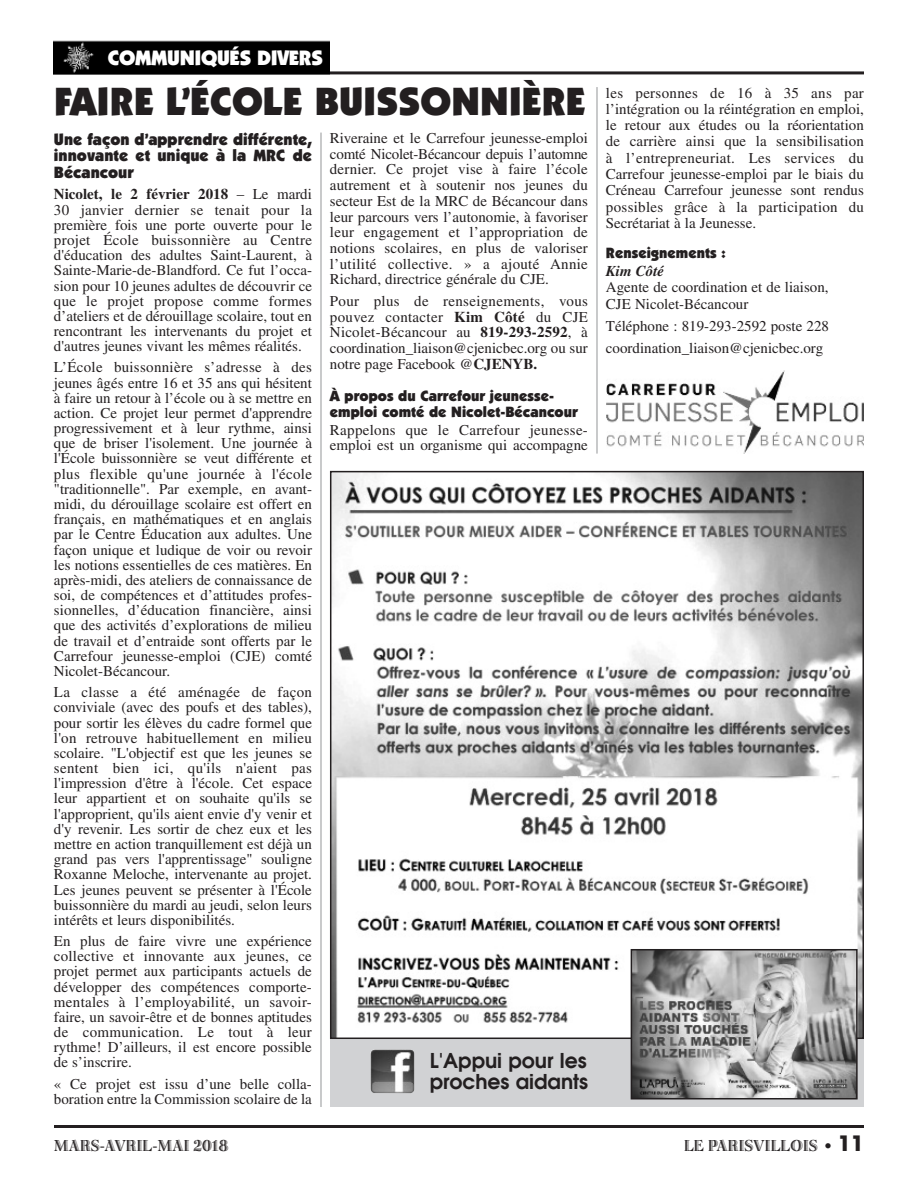
<style>
.page{position:relative;width:918px;height:1188px;background:#fff}
.page>*{position:absolute;margin:0;border:0;box-sizing:border-box;transform-origin:0 0}
.t1{font:900 39.6px "Itc Kabel";color:#231f20}
.t2{font:900 21px "Itc Kabel";letter-spacing:-.015em;color:#fff}
.t3{font:600 20.4px/21.9px "Avant Garde";color:#231f20}
.t4{font:900 16.5px/16.6px "Itc Kabel";color:#231f20;text-align:justify}
.t5{font:16.5px "Bertie Plain";color:#231f20}
.t6{font:15px/15.1px "Times";color:#231f20;text-align:justify}
.t7{font:900 15px/15.8px "Itc Kabel";color:#231f20}
.t8{font:italic 700 15px "Times";color:#231f20}
.s1{font-weight:700}
.s2{font-family:"Frutiger";font-weight:900;font-style:italic;font-size:15px}
.s3{font-family:"Avant Garde";font-weight:700;font-size:21px}
</style>
<div class="page">
<div style="left:330px;top:998px;width:534px;height:109px;background:#d1d2d4"></div>
<hr style="left:54px;top:1125px;width:810px;height:3px;background:#231f20">
<hr style="left:54px;top:71px;width:810px;height:3px;background:#231f20">
<img style="left:54px;top:40px;width:276px;height:35px">
<hr style="left:321px;top:133px;width:1px;height:974px;background:#939598">
<hr style="left:597px;top:87px;width:1px;height:367px;background:#939598">
<img style="left:333px;top:474px;width:528px;height:562px">
<img style="left:634px;top:952px;width:221px;height:144px">
<div style="left:631px;top:949px;width:227px;height:150px;border:2px solid #231f20"></div>
<img style="left:606px;top:370px;width:258px;height:83px">
<img style="left:370px;top:1049px;width:44px;height:44px">
<h2 class="t2" style="left:108px;top:50px;width:217px">COMMUNIQUÉS DIVERS</h2>
<h1 class="t1" style="left:54px;top:87px;width:533px">FAIRE L’ÉCOLE BUISSONNIÈRE</h1>
<p class="t4" style="left:54px;top:132px;width:260px">Une façon d’apprendre différente, innovante et unique à la MRC de Bécancour</p>
<p class="t6" style="left:54px;top:188px;width:260px"><span class="s1">Nicolet, le 2 février 2018</span> – Le mardi 30 janvier dernier se tenait pour la première fois une porte ouverte pour le projet École buissonnière au Centre d'éducation des adultes Saint-Laurent, à Sainte-Marie-de-Blandford. Ce fut l’occa&shy;sion pour 10 jeunes adultes de découvrir ce que le projet propose comme formes d’ateliers et de dérouillage scolaire, tout en rencontrant les intervenants du projet et d'autres jeunes vivant les mêmes réalités.</p>
<p class="t6" style="left:54px;top:361px;width:260px">L’École buissonnière s’adresse à des jeunes âgés entre 16 et 35 ans qui hésitent à faire un retour à l’école ou à se mettre en action. Ce projet leur permet d'apprendre progressivement et à leur rythme, ainsi que de briser l'isolement. Une journée à l'École buissonnière se veut différente et plus flexible qu'une journée à l'école "traditionnelle". Par exemple, en avant&shy;midi, du dérouillage scolaire est offert en français, en mathématiques et en anglais par le Centre Éducation aux adultes. Une façon unique et ludique de voir ou revoir les notions essentielles de ces matières. En après-midi, des ateliers de connaissance de soi, de compétences et d’attitudes profes&shy;sionnelles, d’éducation financière, ainsi que des activités d’explorations de milieu de travail et d’entraide sont offerts par le Carrefour jeunesse-emploi (CJE) comté Nicolet-Bécancour.</p>
<p class="t6" style="left:54px;top:686px;width:260px">La classe a été aménagée de façon conviviale (avec des poufs et des tables), pour sortir les élèves du cadre formel que l'on retrouve habituellement en milieu scolaire. "L'objectif est que les jeunes se sentent bien ici, qu'ils n'aient pas l'impression d'être à l'école. Cet espace leur appartient et on souhaite qu'ils se l'approprient, qu'ils aient envie d'y venir et d'y revenir. Les sortir de chez eux et les mettre en action tranquillement est déjà un grand pas vers l'apprentissage" souligne Roxanne Meloche, intervenante au projet.<br>Les jeunes peuvent se présenter à l'École buissonnière du mardi au jeudi, selon leurs intérêts et leurs disponibilités.</p>
<p class="t6" style="left:54px;top:935px;width:260px">En plus de faire vivre une expérience collective et innovante aux jeunes, ce projet permet aux participants actuels de développer des compétences comporte&shy;mentales à l’employabilité, un savoir&shy;faire, un savoir-être et de bonnes aptitudes de communication. Le tout à leur rythme! D’ailleurs, il est encore possible de s’inscrire.</p>
<p class="t6" style="left:54px;top:1078px;width:260px">« Ce projet est issu d’une belle colla&shy;boration entre la Commission scolaire de la</p>
<p class="t6" style="left:330px;top:132px;width:260px;line-height:15.8px">Riveraine et le Carrefour jeunesse-emploi comté Nicolet-Bécancour depuis l’automne dernier. Ce projet vise à faire l’école autrement et à soutenir nos jeunes du secteur Est de la MRC de Bécancour dans leur parcours vers l’autonomie, à favoriser leur engagement et l’appropriation de notions scolaires, en plus de valoriser l’utilité collective. » a ajouté Annie Richard, directrice générale du CJE.</p>
<p class="t6" style="left:330px;top:295px;width:260px;line-height:15.8px">Pour plus de renseignements, vous pouvez contacter <span class="s1">Kim Côté</span> du CJE Nicolet-Bécancour au <span class="s1">819-293-2592</span>, à coordination_liaison@cjenicbec.org ou sur notre page Facebook @<span class="s1">CJENYB.</span></p>
<p class="t7" style="left:330px;top:389px;width:249px">À propos du Carrefour jeunesse&shy;emploi comté de Nicolet-Bécancour</p>
<p class="t6" style="left:330px;top:423px;width:260px;line-height:15.8px">Rappelons que le Carrefour jeunesse&shy;emploi est un organisme qui accompagne</p>
<h3 class="t3" style="left:430px;top:1050px;width:160px">L'Appui pour les proches aidants</h3>
<p class="t6" style="left:606px;top:86px;width:260px;line-height:16.4px">les personnes de 16 à 35 ans par l’intégration ou la réintégration en emploi, le retour aux études ou la réorientation de carrière ainsi que la sensibilisation à l’entrepreneuriat. Les services du Carrefour jeunesse-emploi par le biais du Créneau Carrefour jeunesse sont rendus possibles grâce à la participation du Secrétariat à la Jeunesse.</p>
<p class="t7" style="left:606px;top:246px;width:121px">Renseignements :</p>
<p class="t8" style="left:606px;top:266px;width:60px">Kim Côté</p>
<p class="t6" style="left:606px;top:281px;width:224px;line-height:16.4px">Agente de coordination et de liaison,<br>CJE Nicolet-Bécancour</p>
<p class="t6" style="left:606px;top:316px;width:225px;line-height:22.2px">Téléphone : 819-293-2592 poste 228 coordination_liaison@cjenicbec.org</p>
<p class="t5" style="left:54px;top:1140px;width:176px">MARS-AVRIL-MAI 2018</p>
<p class="t5" style="left:684px;top:1140px;width:181px">LE PARISVILLOIS <span class="s2">•</span> <span class="s3">11</span></p>
</div>
